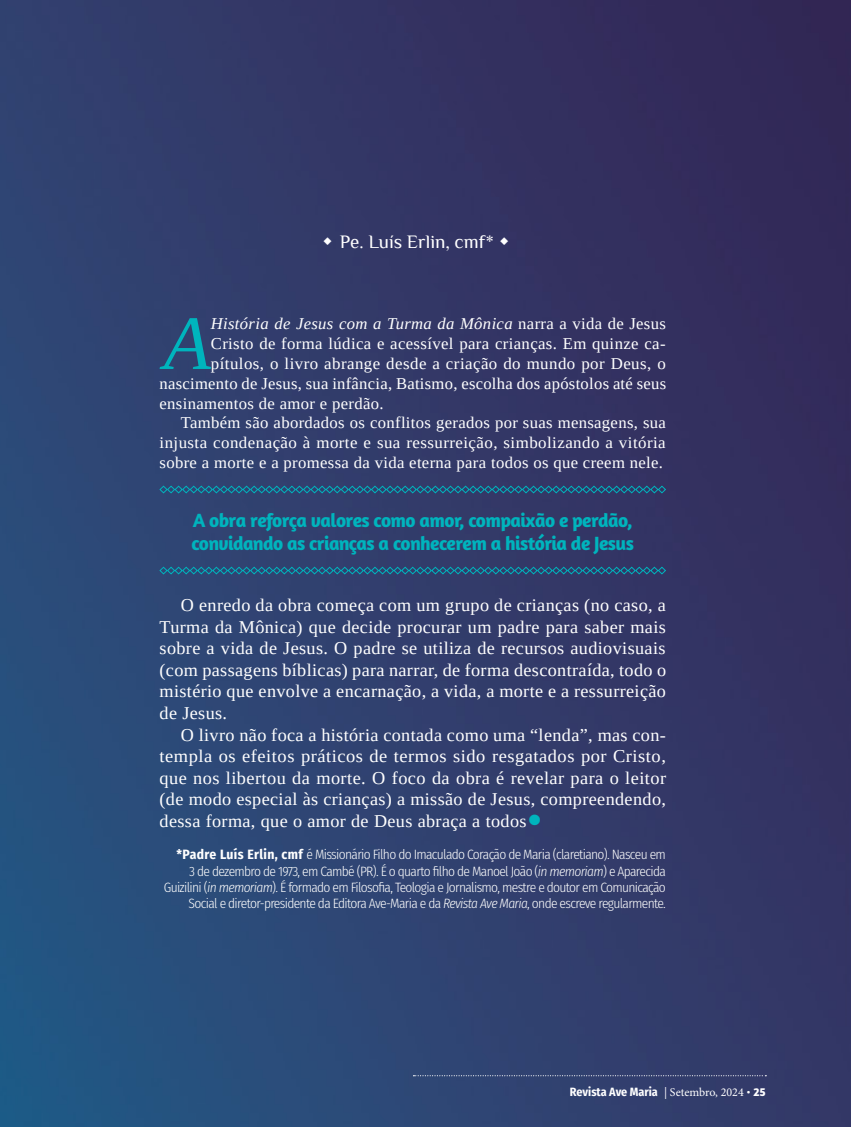
<style>
.page{position:relative;width:851px;height:1127px;background:#fff}
.page>*{position:absolute;margin:0;border:0;box-sizing:border-box;transform-origin:0 0}
.t1{font:italic 76.95px "Tinos";color:#00b4bd}
.t2{font:45px "Tinos";color:#00b4bd}
.t3{font:700 19.5px/22.5px "Amaranth";letter-spacing:-.03em;color:#00b4bd}
.t4{font:19.05px "Philosopher";color:#fff}
.t5{font:18px/21.6px "Tinos";letter-spacing:.02em;color:#fff;text-align:justify}
.t6{font:16.5px "Tinos";letter-spacing:.02em;color:#fff}
.t7{font:italic 16.5px "Tinos";letter-spacing:.02em;color:#fff}
.t8{font:300 13.5px/16.2px "Fira Sans Condensed";letter-spacing:-.05em;color:#fff;text-align:right}
.t9{font:700 12px "Fira Sans Condensed";color:#fff}
.s1{font-style:normal}
.s2{font-weight:700}
.s3{font-style:italic}
.s4{font-family:"Minion Pro";font-weight:400}
.s5{font-family:"Amaranth"}
</style>
<div class="page">
<img style="left:0;top:0;width:850px;height:1127px">
<svg style="left:159px;top:485px;width:507px;height:9px;background:#235c81"></svg>
<svg style="left:159px;top:566px;width:507px;height:9px;background:#235d82"></svg>
<svg style="left:413px;top:1075px;width:353px;height:1px"></svg>
<svg style="left:324px;top:238px;width:7px;height:7px"></svg>
<svg style="left:500px;top:238px;width:8px;height:7px"></svg>
<p class="t4" style="left:340px;top:232px;width:155px">Pe. Luís Erlin, cmf*</p>
<h1 class="t1" style="left:164px;top:293px;width:49px">A</h1>
<p class="t7" style="left:211px;top:313px;width:456px">História de Jesus com a Turma da Mônica <span class="s1">narra a vida de Jesus</span></p>
<p class="t6" style="left:211px;top:333px;width:456px">Cristo de forma lúdica e acessível para crianças. Em quinze ca-</p>
<p class="t6" style="left:211px;top:353px;width:456px">pítulos, o livro abrange desde a criação do mundo por Deus, o</p>
<p class="t6" style="left:159px;top:373px;width:508px">nascimento de Jesus, sua infância, Batismo, escolha dos apóstolos até seus</p>
<p class="t6" style="left:159px;top:392px;width:225px">ensinamentos de amor e perdão.</p>
<p class="t6" style="left:181px;top:412px;width:486px">Também são abordados os conflitos gerados por suas mensagens, sua</p>
<p class="t6" style="left:159px;top:432px;width:507px">injusta condenação à morte e sua ressurreição, simbolizando a vitória</p>
<p class="t6" style="left:159px;top:452px;width:505px">sobre a morte e a promessa da vida eterna para todos os que creem nele.</p>
<p class="t3" style="left:191px;top:509px;width:444px">A obra reforça valores como amor, compaixão e perdão, convidando as crianças a conhecerem a história de Jesus</p>
<p class="t5" style="left:159px;top:594px;width:508px;text-indent:21px">O enredo da obra começa com um grupo de crianças (no caso, a Turma da Mônica) que decide procurar um padre para saber mais sobre a vida de Jesus. O padre se utiliza de recursos audiovisuais (com passagens bíblicas) para narrar, de forma descontraída, todo o mistério que envolve a encarnação, a vida, a morte e a ressurreição de Jesus.</p>
<p class="t5" style="left:159px;top:724px;width:508px;text-indent:21px">O livro não foca a história contada como uma “lenda”, mas con&shy;templa os efeitos práticos de termos sido resgatados por Cristo, que nos libertou da morte. O foco da obra é revelar para o leitor (de modo especial às crianças) a missão de Jesus, compreendendo, dessa forma, que o amor de Deus abraça a todos</p>
<h2 class="t2" style="left:527px;top:790px;width:17px">•</h2>
<p class="t8" style="left:164px;top:846px;width:503px"><span class="s2">*Padre Luís Erlin, cmf</span> é Missionário Filho do Imaculado Coração de Maria (claretiano). Nasceu em<br>3 de dezembro de 1973, em Cambé (PR). É o quarto filho de Manoel João (<span class="s3">in memoriam</span>) e Aparecida Guizilini (<span class="s3">in memoriam</span>). É formado em Filosofia, Teologia e Jornalismo, mestre e doutor em Comunicação Social e diretor-presidente da Editora Ave-Maria e da <span class="s3">Revista Ave Maria</span>, onde escreve regularmente.</p>
<p class="t9" style="left:570px;top:1082px;width:197px">Revista Ave Maria <span class="s4">| Setembro, 2024</span> <span class="s5">• 25</span></p>
</div>
